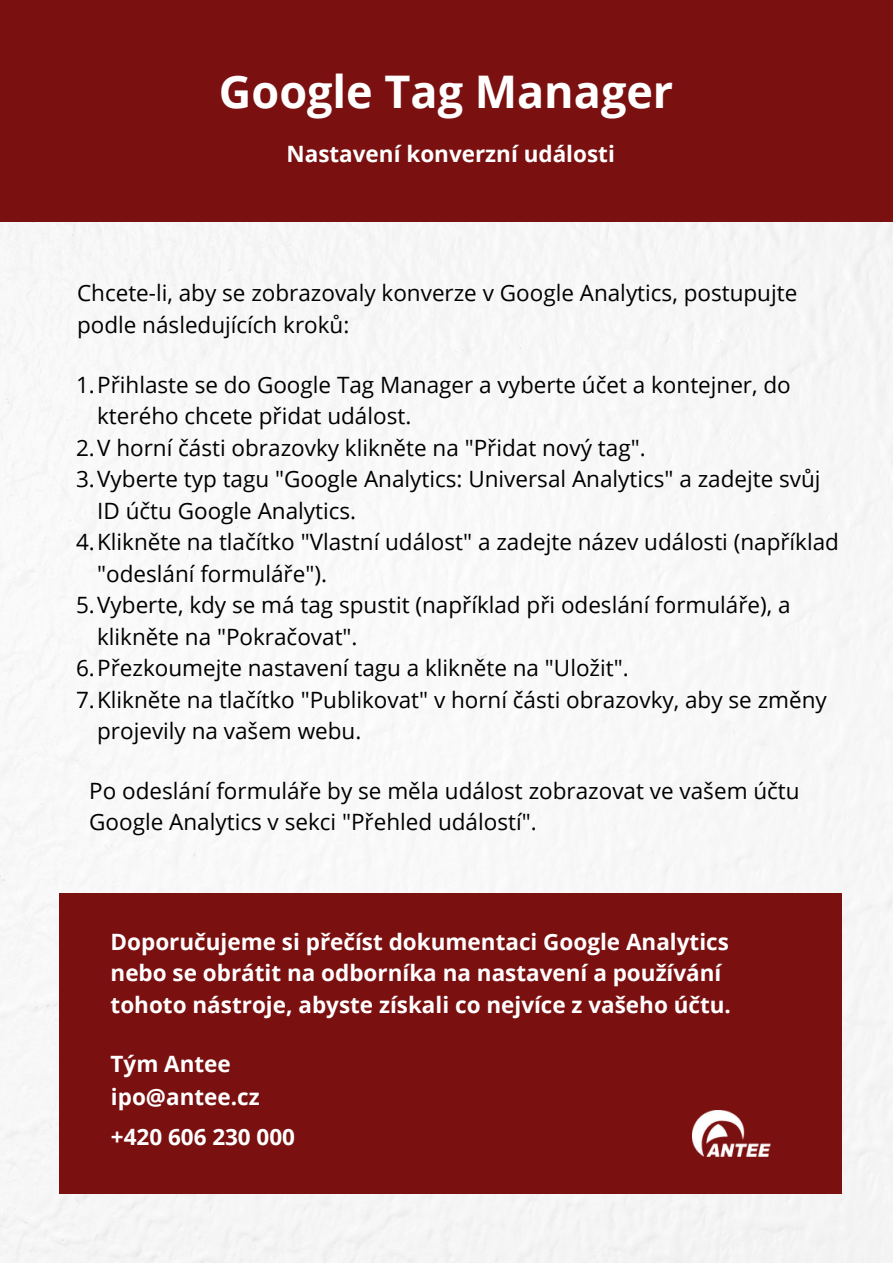
<style>
.page{position:relative;width:893px;height:1264px;background:#fff}
.page>*{position:absolute;margin:0;border:0;box-sizing:border-box;transform-origin:0 0}
.t1{font:700 45px "Open Sans";color:#fff}
.t2{font:22.5px/31.5px "Open Sans";color:#000}
.t3{font:700 22.5px/31.5px "Open Sans";color:#fff}
</style>
<div class="page">
<div style="left:0;top:0;width:892px;height:222px;background:#7b1010"></div>
<img style="left:0;top:222px;width:892px;height:1040px">
<div style="left:59px;top:893px;width:782px;height:300px;background:#7b1010"></div>
<img style="left:692px;top:1110px;width:78px;height:46px">
<h1 class="t1" style="left:219px;top:60px;width:456px">Google Tag Manager</h1>
<p class="t3" style="left:286px;top:138px;width:330px">Nastavení konverzní události</p>
<p class="t2" style="left:77px;top:277px;width:721px">Chcete-li, aby se zobrazovaly konverze v Google Analytics, postupujte podle následujících kroků:</p>
<p class="t2" style="left:76px;top:368px;width:716px">1.Přihlaste se do Google Tag Manager a vyberte účet a kontejner, do</p>
<p class="t2" style="left:97px;top:399px;width:315px">kterého chcete přidat událost.</p>
<p class="t2" style="left:76px;top:431px;width:571px">2.V horní části obrazovky klikněte na "Přidat nový tag".</p>
<p class="t2" style="left:76px;top:462px;width:746px">3.Vyberte typ tagu "Google Analytics: Universal Analytics" a zadejte svůj</p>
<p class="t2" style="left:97px;top:494px;width:260px">ID účtu Google Analytics.</p>
<p class="t2" style="left:76px;top:525px;width:764px">4.Klikněte na tlačítko "Vlastní událost" a zadejte název události (například</p>
<p class="t2" style="left:97px;top:557px;width:231px">"odeslání formuláře").</p>
<p class="t2" style="left:76px;top:588px;width:716px">5.Vyberte, kdy se má tag spustit (například při odeslání formuláře), a</p>
<p class="t2" style="left:97px;top:620px;width:262px">klikněte na "Pokračovat".</p>
<p class="t2" style="left:76px;top:651px;width:554px">6.Přezkoumejte nastavení tagu a klikněte na "Uložit".</p>
<p class="t2" style="left:76px;top:683px;width:752px">7.Klikněte na tlačítko "Publikovat" v horní části obrazovky, aby se změny</p>
<p class="t2" style="left:97px;top:714px;width:265px">projevily na vašem webu.</p>
<p class="t2" style="left:89px;top:774px;width:711px">Po odeslání formuláře by se měla událost zobrazovat ve vašem účtu<br>Google Analytics v sekci "Přehled událostí".</p>
<p class="t3" style="left:111px;top:925px;width:622px">Doporučujeme si přečíst dokumentaci Google Analytics nebo se obrátit na odborníka na nastavení a používání tohoto nástroje, abyste získali co nejvíce z vašeho účtu.</p>
<p class="t3" style="left:111px;top:1047px;width:151px;line-height:32.8px">Tým Antee ipo@antee.cz</p>
<p class="t3" style="left:111px;top:1120px;width:186px">+420 606 230 000</p>
</div>
